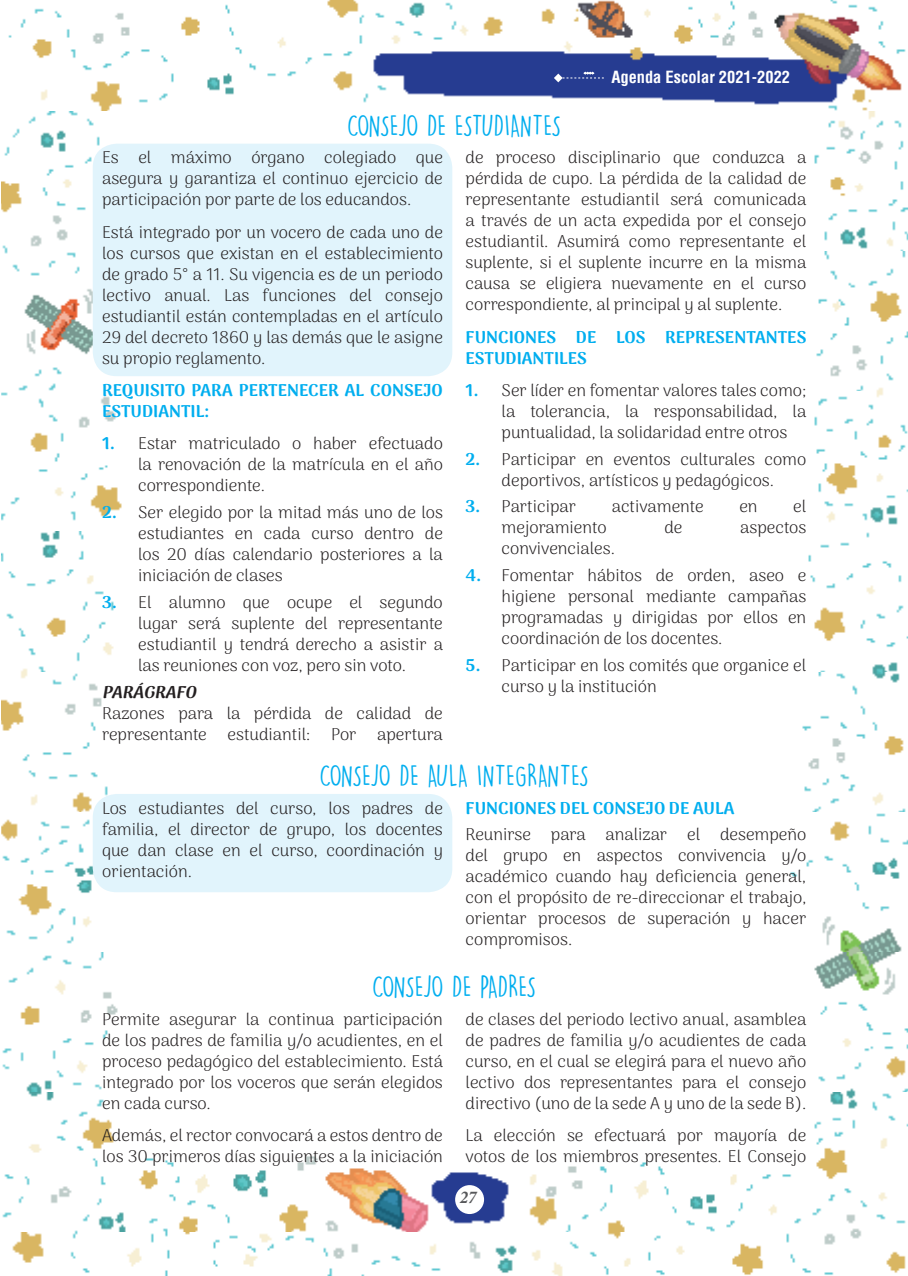
<style>
.page{position:relative;width:908px;height:1276px;background:#fff}
.page>*{position:absolute;margin:0;border:0;box-sizing:border-box;transform-origin:0 0}
.t1{font:28px "DK Lemon Yellow Sun";letter-spacing:-.03em;color:#00aeef}
.t2{font:28px "DK Lemon Yellow Sun";color:#00aeef}
.t3{font:italic 700 condensed 18px "Minion Pro";color:#57585a}
.t4{font:300 17px/21px "Arima Koshi";color:#231f20;text-align:justify}
.t5{font:700 17px/21px "Arima Koshi";color:#00aeef}
.t6{font:italic 700 17px "Arima Koshi";color:#231f20}
.t7{font:700 condensed 16.4px "Helvetica";color:#fff}
.s1{font-weight:700;color:#00aeef}
</style>
<div class="page">
<img style="left:1px;top:0;width:906px;height:1276px">
<div style="left:93px;top:144px;width:359px;height:232px;background:#e1f4fc;border-radius:24px"></div>
<div style="left:93px;top:794px;width:359px;height:98px;background:#e1f4fc;border-radius:24px"></div>
<div style="left:455px;top:1185px;width:29px;height:29px;background:#fff;border-radius:50%"></div>
<svg style="left:553px;top:72px;width:50px;height:10px"></svg>
<p class="t7" style="left:611px;top:66px;width:180px">Agenda Escolar 2021-2022</p>
<h1 class="t1" style="left:347px;top:108px;width:215px">CONSEJO DE ESTUDIANTES</h1>
<p class="t4" style="left:102px;top:147px;width:342px">Es el máximo órgano colegiado que asegura y garantiza el continuo ejercicio de participación por parte de los educandos.</p>
<p class="t4" style="left:102px;top:221px;width:342px">Está integrado por un vocero de cada uno de los cursos que existan en el establecimiento de grado 5° a 11. Su vigencia es de un periodo lectivo anual. Las funciones del consejo estudiantil están contempladas en el artículo 29 del decreto 1860 y las demás que le asigne su propio reglamento.</p>
<p class="t5" style="left:102px;top:380px;width:342px">REQUISITO PARA PERTENECER AL CONSEJO<br>ESTUDIANTIL:</p>
<p class="t4" style="left:138px;top:433px;width:306px;text-indent:-36px"><span class="s1">1.</span> Estar matriculado o haber efectuado la renovación de la matrícula en el año correspondiente.</p>
<p class="t4" style="left:138px;top:502px;width:306px;text-indent:-36px"><span class="s1">2.</span> Ser elegido por la mitad más uno de los estudiantes en cada curso dentro de los 20 días calendario posteriores a la iniciación de clases</p>
<p class="t4" style="left:138px;top:591px;width:306px;text-indent:-36px"><span class="s1">3.</span> El alumno que ocupe el segundo lugar será suplente del representante estudiantil y tendrá derecho a asistir a las reuniones con voz, pero sin voto.</p>
<p class="t6" style="left:102px;top:682px;width:100px">PARÁGRAFO</p>
<p class="t4" style="left:102px;top:702px;width:342px">Razones para la pérdida de calidad de representante estudiantil: Por apertura</p>
<p class="t4" style="left:465px;top:147px;width:342px">de proceso disciplinario que conduzca a pérdida de cupo. La pérdida de la calidad de representante estudiantil será comunicada a través de un acta expedida por el consejo estudiantil. Asumirá como representante el suplente, si el suplente incurre en la misma causa se eligiera nuevamente en el curso correspondiente, al principal y al suplente.</p>
<p class="t5" style="left:465px;top:326px;width:342px">FUNCIONES DE LOS REPRESENTANTES<br>ESTUDIANTILES</p>
<p class="t4" style="left:501px;top:380px;width:306px;text-indent:-36px"><span class="s1">1.</span> Ser líder en fomentar valores tales como; la tolerancia, la responsabilidad, la puntualidad, la solidaridad entre otros</p>
<p class="t4" style="left:465px;top:448px;width:342px;text-align:center"><span class="s1">2.</span> Participar en eventos culturales como deportivos, artísticos y pedagógicos.</p>
<p class="t4" style="left:465px;top:496px;width:112px"><span class="s1">3.</span> Participar</p>
<p class="t4" style="left:611px;top:496px;width:93px">activamente</p>
<p class="t4" style="left:739px;top:496px;width:20px">en</p>
<p class="t4" style="left:793px;top:496px;width:15px">el</p>
<p class="t4" style="left:501px;top:517px;width:106px">mejoramiento</p>
<p class="t4" style="left:664px;top:517px;width:20px">de</p>
<p class="t4" style="left:740px;top:517px;width:67px">aspectos</p>
<p class="t4" style="left:501px;top:538px;width:115px">convivenciales.</p>
<p class="t4" style="left:501px;top:565px;width:306px;text-indent:-36px"><span class="s1">4.</span> Fomentar hábitos de orden, aseo e higiene personal mediante campañas programadas y dirigidas por ellos en coordinación de los docentes.</p>
<p class="t4" style="left:501px;top:654px;width:306px;text-indent:-36px"><span class="s1">5.</span> Participar en los comités que organice el curso y la institución</p>
<h1 class="t2" style="left:319px;top:758px;width:271px">CONSEJO DE AULA INTEGRANTES</h1>
<p class="t4" style="left:102px;top:797px;width:342px">Los estudiantes del curso, los padres de familia, el director de grupo, los docentes que dan clase en el curso, coordinación y orientación.</p>
<p class="t5" style="left:465px;top:797px;width:270px">FUNCIONES DEL CONSEJO DE AULA</p>
<p class="t4" style="left:465px;top:824px;width:342px">Reunirse para analizar el desempeño del grupo en aspectos convivencia y/o académico cuando hay deficiencia general, con el propósito de re-direccionar el trabajo, orientar procesos de superación y hacer compromisos.</p>
<h1 class="t1" style="left:372px;top:970px;width:165px">CONSEJO DE PADRES</h1>
<p class="t4" style="left:102px;top:1008px;width:342px">Permite asegurar la continua participación de los padres de familia y/o acudientes, en el proceso pedagógico del establecimiento. Está integrado por los voceros que serán elegidos en cada curso.</p>
<p class="t4" style="left:102px;top:1125px;width:342px">Además, el rector convocará a estos dentro de los 30 primeros días siguientes a la iniciación</p>
<p class="t4" style="left:465px;top:1008px;width:342px">de clases del periodo lectivo anual, asamblea de padres de familia y/o acudientes de cada curso, en el cual se elegirá para el nuevo año lectivo dos representantes para el consejo directivo (uno de la sede A y uno de la sede B).</p>
<p class="t4" style="left:465px;top:1125px;width:342px">La elección se efectuará por mayoría de votos de los miembros presentes. El Consejo</p>
<p class="t3" style="left:459px;top:1185px;width:18px">27</p>
</div>
